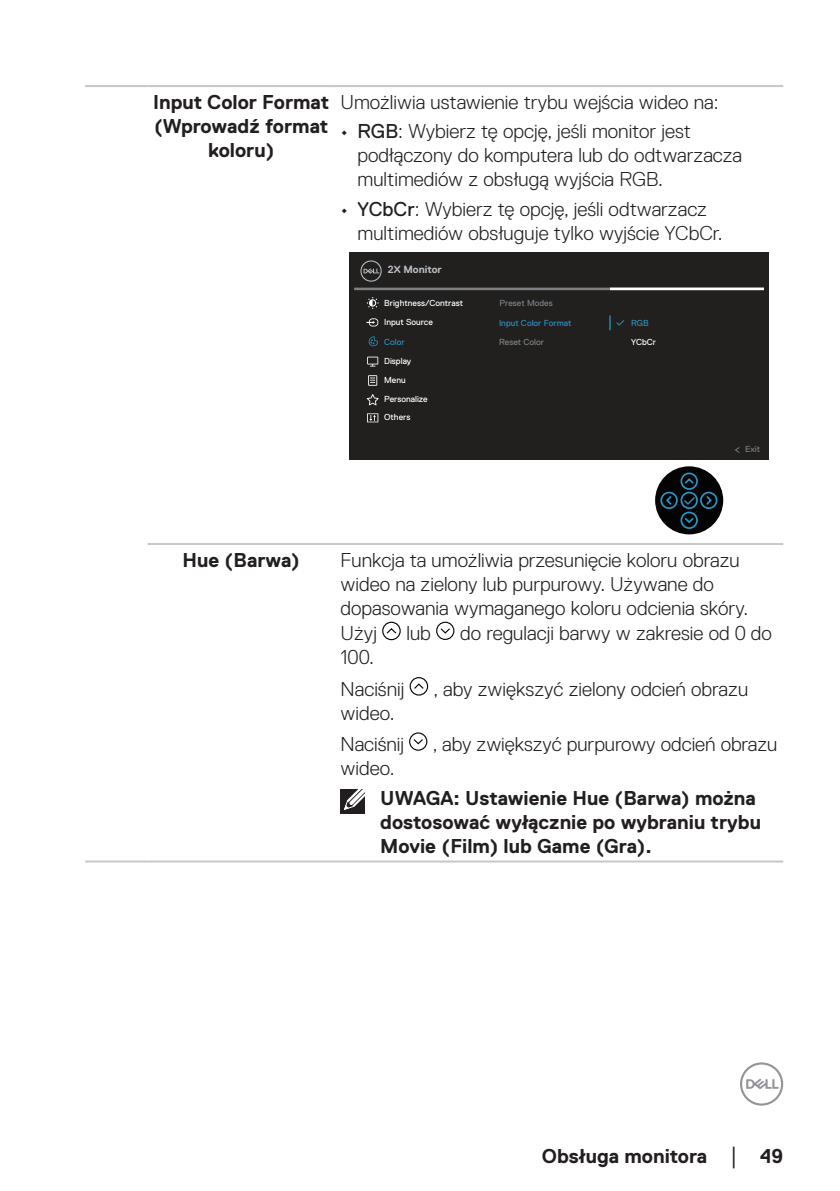
<style>
.page{position:relative;width:840px;height:1191px;background:#fff}
.page>*{position:absolute;margin:0;border:0;box-sizing:border-box;transform-origin:0 0}
.t1{font:300 20px/24px "Dell Replica";color:#231f20}
.t2{font:700 20px/24px "Dell Replica";color:#231f20;text-align:center}
.t3{font:700 10.4px "Dell Replica";color:#babdc2}
.t4{font:8.8px "Dell Replica";color:#7e8083}
.t5{font:8.8px "Dell Replica";color:#fff}
.t6{font:8.6px/18px "Dell Replica";color:#fff}
.t7{font:8.6px "Dell Replica";color:#2f8eba}
.t8{font:8.6px "Dell Replica";color:#7e8083}
.s1{font-weight:400}
.s2{font-family:"Times New Roman";font-weight:400;font-size:18px}
</style>
<div class="page">
<svg style="left:740px;top:1062px;width:42px;height:43px"></svg>
<hr style="left:85px;top:85px;width:62px;height:2px;background:#c7c8ca">
<hr style="left:147px;top:85px;width:187px;height:2px;background:#c7c8ca">
<hr style="left:334px;top:85px;width:448px;height:2px;background:#c7c8ca">
<hr style="left:147px;top:543px;width:187px;height:2px;background:#c7c8ca">
<hr style="left:334px;top:543px;width:448px;height:2px;background:#c7c8ca">
<hr style="left:85px;top:860px;width:62px;height:2px;background:#c7c8ca">
<hr style="left:147px;top:860px;width:187px;height:2px;background:#c7c8ca">
<hr style="left:334px;top:860px;width:448px;height:2px;background:#c7c8ca">
<div style="left:349px;top:253px;width:419px;height:207px;background:#21201f"></div>
<svg style="left:735px;top:447px;width:4px;height:6px"></svg>
<hr style="left:354px;top:288px;width:409px;height:2px;background:#7e8083">
<svg style="left:360px;top:260px;width:21px;height:22px"></svg>
<svg style="left:367px;top:357px;width:11px;height:9px"></svg>
<svg style="left:368px;top:375px;width:9px;height:11px"></svg>
<svg style="left:366px;top:394px;width:12px;height:11px"></svg>
<svg style="left:367px;top:413px;width:11px;height:9px"></svg>
<svg style="left:366px;top:318px;width:12px;height:8px"></svg>
<svg style="left:366px;top:297px;width:12px;height:12px"></svg>
<svg style="left:654px;top:466px;width:68px;height:68px"></svg>
<svg style="left:659px;top:472px;width:58px;height:58px"></svg>
<svg style="left:368px;top:336px;width:10px;height:10px"></svg>
<svg style="left:609px;top:315px;width:1px;height:15px"></svg>
<svg style="left:616px;top:320px;width:8px;height:6px"></svg>
<hr style="left:609px;top:288px;width:154px;height:2px;background:#fff">
<svg style="left:382px;top:621px;width:18px;height:19px"></svg>
<svg style="left:436px;top:621px;width:18px;height:19px"></svg>
<svg style="left:409px;top:677px;width:19px;height:18px"></svg>
<svg style="left:409px;top:732px;width:18px;height:18px"></svg>
<div style="left:340px;top:789px;width:24px;height:24px;background:#231f20"></div>
<svg style="left:344px;top:789px;width:21px;height:22px"></svg>
<p class="t2" style="left:153px;top:90px;width:177px">Input Color Format (Wprowadź format koloru)</p>
<p class="t1" style="left:340px;top:90px;width:379px">Umożliwia ustawienie trybu wejścia wideo na:</p>
<p class="t1" style="left:357px;top:119px;width:386px;text-indent:-17px"><span class="s1">• RGB</span>: Wybierz tę opcję, jeśli monitor jest podłączony do komputera lub do odtwarzacza multimediów z obsługą wyjścia RGB.</p>
<p class="t1" style="left:357px;top:197px;width:366px;text-indent:-17px"><span class="s1">• YCbCr</span>: Wybierz tę opcję, jeśli odtwarzacz multimediów obsługuje tylko wyjście YCbCr.</p>
<p class="t3" style="left:387px;top:264px;width:56px">2X Monitor</p>
<p class="t6" style="left:384px;top:294px;width:80px">Brightness/Contrast</p>
<p class="t6" style="left:384px;top:314px;width:50px">Input Source</p>
<p class="t7" style="left:384px;top:339px;width:22px">Color</p>
<p class="t6" style="left:384px;top:353px;width:29px">Display</p>
<p class="t6" style="left:384px;top:372px;width:23px">Menu</p>
<p class="t6" style="left:384px;top:391px;width:45px">Personalize<br>Others</p>
<p class="t4" style="left:499px;top:300px;width:55px">Preset Modes</p>
<p class="t4" style="left:498px;top:339px;width:46px">Reset Color</p>
<p class="t7" style="left:498px;top:319px;width:74px">Input Color Format</p>
<p class="t7" style="left:630px;top:319px;width:19px">RGB</p>
<p class="t5" style="left:630px;top:339px;width:27px">YCbCr</p>
<p class="t8" style="left:744px;top:446px;width:16px">Exit</p>
<p class="t2" style="left:182px;top:548px;width:119px">Hue (Barwa)</p>
<p class="t1" style="left:340px;top:547px;width:409px;line-height:24.6px">Funkcja ta umożliwia przesunięcie koloru obrazu wideo na zielony lub purpurowy. Używane do dopasowania wymaganego koloru odcienia skóry.<br>Użyj</p>
<p class="t1" style="left:406px;top:621px;width:26px">lub</p>
<p class="t1" style="left:460px;top:621px;width:313px">do regulacji barwy w zakresie od 0 do</p>
<p class="t1" style="left:340px;top:642px;width:65px;line-height:31.4px">100.<br>Naciśnij</p>
<p class="t1" style="left:340px;top:697px;width:65px;line-height:31.4px">wideo.<br>Naciśnij</p>
<p class="t1" style="left:433px;top:677px;width:316px">, aby zwiększyć zielony odcień obrazu</p>
<p class="t1" style="left:432px;top:732px;width:346px">, aby zwiększyć purpurowy odcień obrazu</p>
<p class="t1" style="left:340px;top:756px;width:56px">wideo.</p>
<p class="t2" style="left:380px;top:786px;width:382px;text-align:left">UWAGA: Ustawienie Hue (Barwa) można dostosować wyłącznie po wybraniu trybu<br>Movie (Film) lub Game (Gra).</p>
<p class="t2" style="left:541px;top:1143px;width:243px">Obsługa monitora <span class="s2">│</span> 49</p>
</div>
